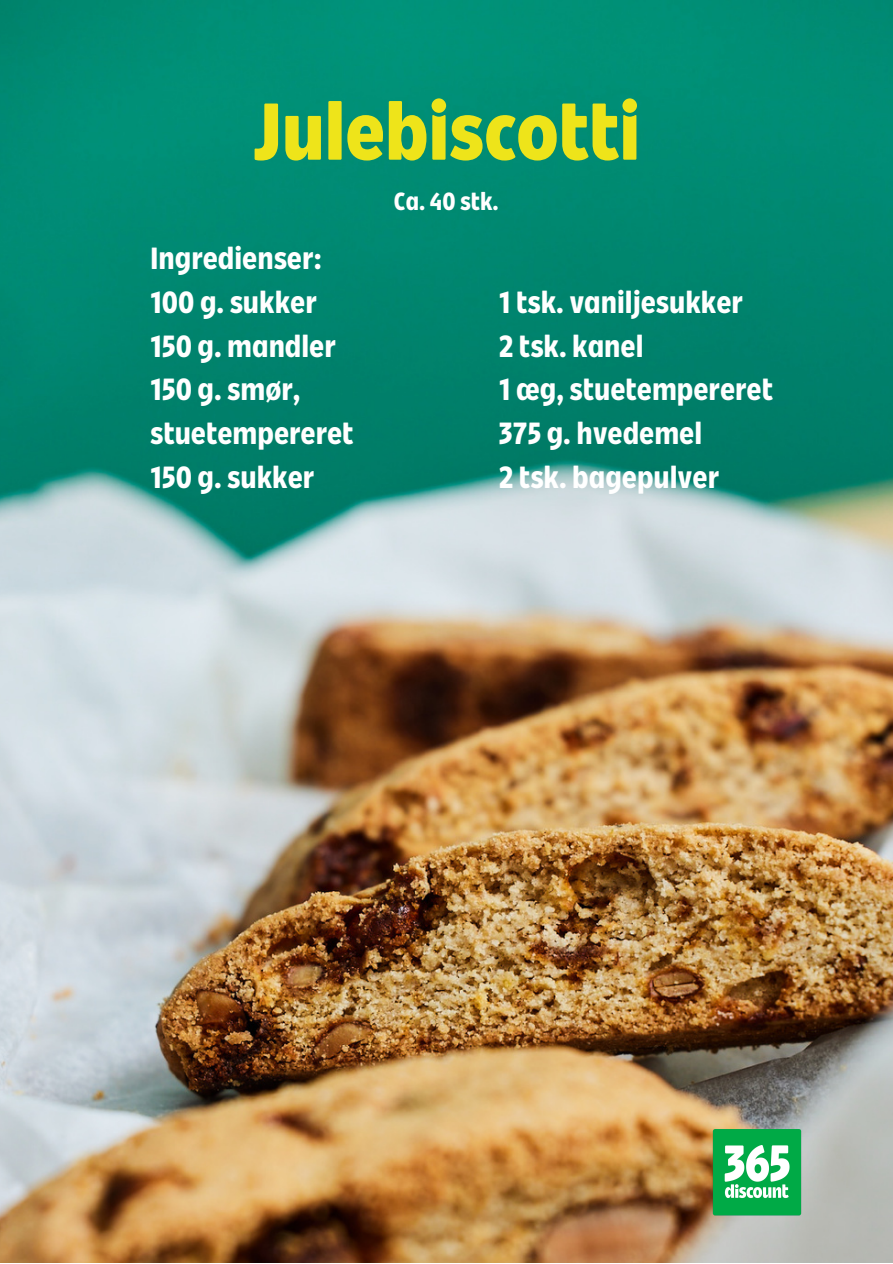
<style>
.page{position:relative;width:893px;height:1264px;background:#fff}
.page>*{position:absolute;margin:0;border:0;box-sizing:border-box;transform-origin:0 0}
.t1{font:900 82.65px "Coop 365 discount";color:#eee41a}
.t2{font:700 31.5px/43.8px "Coop 365 discount";color:#fff}
.t3{font:700 25.5px "Coop 365 discount";color:#fff}
</style>
<div class="page">
<img style="left:0;top:0;width:892px;height:1262px">
<img style="left:710px;top:1129px;width:93px;height:87px">
<p class="t1" style="left:252px;top:94px;width:389px">Julebiscotti</p>
<p class="t2" style="left:150px;top:237px;width:173px">Ingredienser:</p>
<p class="t2" style="left:150px;top:281px;width:168px">100 g. sukker</p>
<p class="t2" style="left:150px;top:325px;width:187px">150 g. mandler</p>
<p class="t2" style="left:150px;top:369px;width:205px">150 g. smør, stuetempereret</p>
<p class="t2" style="left:150px;top:457px;width:166px">150 g. sukker</p>
<p class="t3" style="left:394px;top:189px;width:106px">Ca. 40 stk.</p>
<p class="t2" style="left:498px;top:281px;width:245px">1 tsk. vaniljesukker</p>
<p class="t2" style="left:498px;top:325px;width:146px">2 tsk. kanel</p>
<p class="t2" style="left:498px;top:369px;width:276px">1 æg, stuetempereret</p>
<p class="t2" style="left:498px;top:413px;width:205px">375 g. hvedemel</p>
<p class="t2" style="left:498px;top:457px;width:222px">2 tsk. bagepulver</p>
</div>
